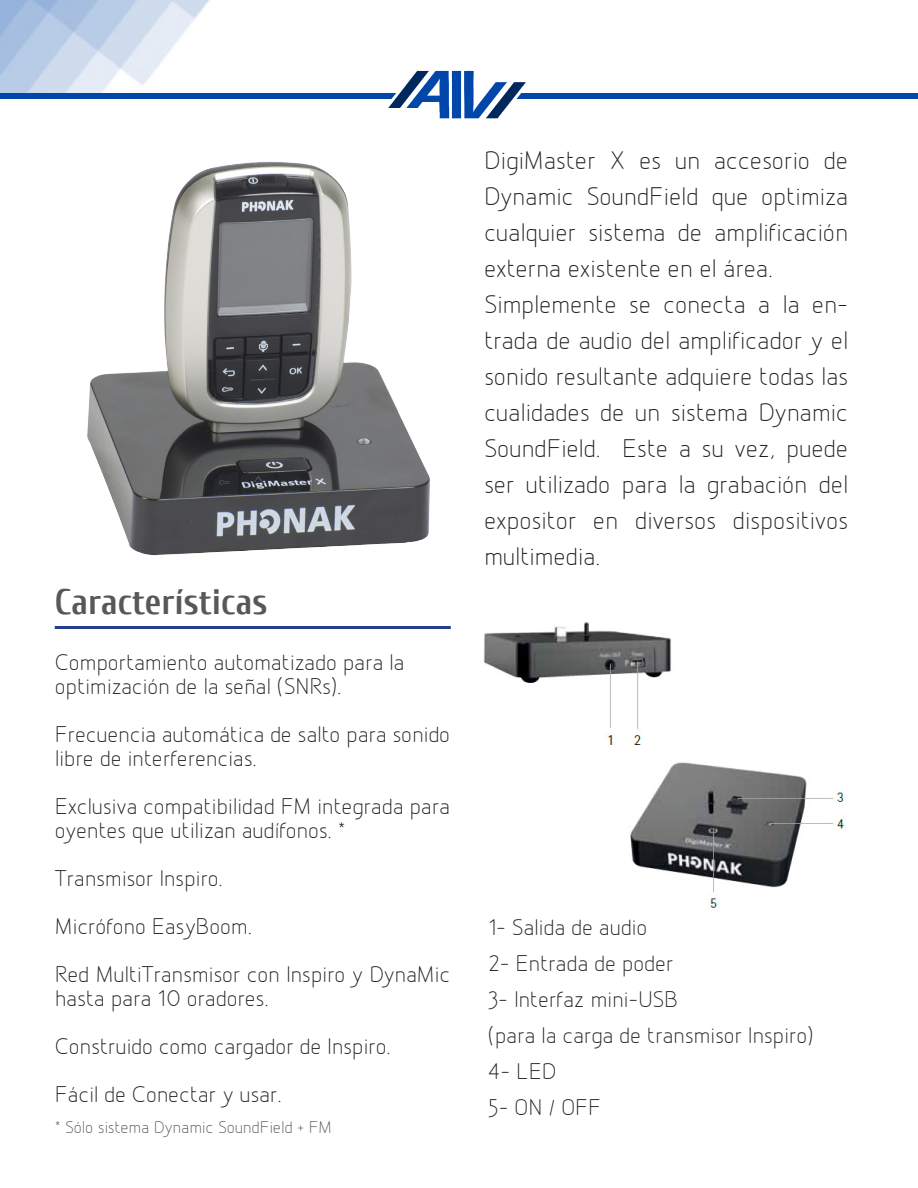
<style>
.page{position:relative;width:918px;height:1188px;background:#fff}
.page>*{position:absolute;margin:0;border:0;box-sizing:border-box;transform-origin:0 0}
.t1{font:700 36px "Cuprum";color:#57585a}
.t2{font:27px/36px "Designio";color:#231f20;text-align:justify}
.texto{font:24px/24px "Designio";color:#231f20}
.t3{font:18px "Designio";color:#57585a}
</style>
<div class="page">
<img style="left:388px;top:70px;width:138px;height:49px">
<div style="left:0;top:93px;width:396px;height:6px;background:#0047a9"></div>
<div style="left:516px;top:93px;width:402px;height:6px;background:#0047a9"></div>
<hr style="left:55px;top:626px;width:396px;height:3px;background:#253f8e">
<img style="left:630px;top:762px;width:216px;height:146px">
<img style="left:484px;top:622px;width:187px;height:123px">
<img style="left:87px;top:161px;width:343px;height:395px">
<p class="t1" style="left:55px;top:582px;width:214px">Características</p>
<p class="texto" style="left:55px;top:651px;width:351px">Comportamiento automatizado para la</p>
<p class="texto" style="left:55px;top:675px;width:288px">optimización de la señal (SNRs).</p>
<p class="texto" style="left:55px;top:723px;width:397px">Frecuencia automática de salto para sonido libre de interferencias.</p>
<p class="texto" style="left:55px;top:795px;width:397px">Exclusiva compatibilidad FM integrada para oyentes que utilizan audífonos. *</p>
<p class="texto" style="left:55px;top:867px;width:170px">Transmisor Inspiro.</p>
<p class="texto" style="left:55px;top:915px;width:199px">Micrófono EasyBoom.</p>
<p class="texto" style="left:55px;top:963px;width:397px">Red MultiTransmisor con Inspiro y DynaMic hasta para 10 oradores.</p>
<p class="texto" style="left:55px;top:1035px;width:338px">Construido como cargador de Inspiro.</p>
<p class="texto" style="left:55px;top:1083px;width:228px">Fácil de Conectar y usar.</p>
<p class="t3" style="left:55px;top:1117px;width:278px">* Sólo sistema Dynamic SoundField + FM</p>
<p class="t2" style="left:484px;top:143px;width:366px">DigiMaster X es un accesorio de Dynamic SoundField que optimiza cualquier sistema de amplificación externa existente en el área.</p>
<p class="t2" style="left:484px;top:287px;width:366px">Simplemente se conecta a la en&shy;trada de audio del amplificador y el sonido resultante adquiere todas las cualidades de un sistema Dynamic SoundField. Este a su vez, puede ser utilizado para la grabación del expositor en diversos dispositivos multimedia.</p>
<p class="texto" style="left:488px;top:916px;width:161px">1- Salida de audio</p>
<p class="texto" style="left:488px;top:952px;width:187px">2- Entrada de poder</p>
<p class="texto" style="left:488px;top:988px;width:192px">3- Interfaz mini-USB</p>
<p class="texto" style="left:488px;top:1024px;width:327px">(para la carga de transmisor Inspiro)</p>
<p class="texto" style="left:488px;top:1060px;width:70px">4- LED</p>
<p class="texto" style="left:488px;top:1096px;width:115px">5- ON / OFF</p>
</div>
